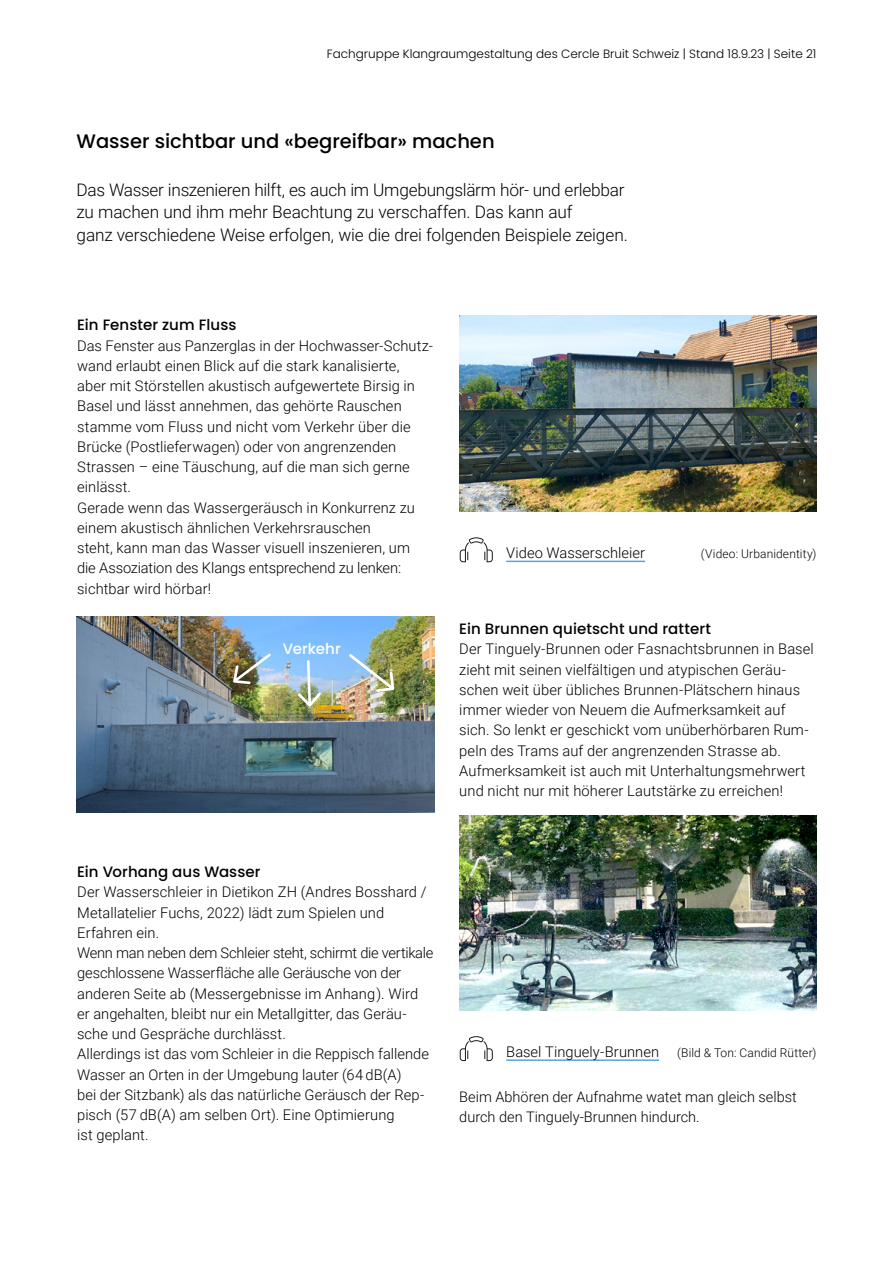
<style>
.page{position:relative;width:893px;height:1263px;background:#fff}
.page>*{position:absolute;margin:0;border:0;box-sizing:border-box;transform-origin:0 0}
.t1{font:500 19.5px "Poppins";color:#000}
.t2{font:300 17.25px/22.5px "Roboto";letter-spacing:-.01em;color:#000}
.t3{font:500 15px "Poppins";letter-spacing:.005em;color:#000}
.t4{font:500 15px "Poppins";letter-spacing:.005em;color:#fff}
.t5{font:300 14.7px/20.2px "Roboto";letter-spacing:.005em;color:#000}
.t6{font:300 14.55px/20.2px "Roboto";color:#000}
.t7{font:300 12px "Poppins";color:#000}
.t8{font:300 12px "Roboto";letter-spacing:.01em;color:#000}
.s1{font-size:14.7px}
</style>
<div class="page">
<img style="left:77px;top:617px;width:357px;height:195px">
<hr style="left:506px;top:561px;width:139px;height:1px;background:#58a5db">
<hr style="left:506px;top:1059px;width:153px;height:2px;background:#58a5db">
<svg style="left:460px;top:537px;width:33px;height:25px"></svg>
<svg style="left:460px;top:1036px;width:33px;height:25px"></svg>
<img style="left:459px;top:315px;width:357px;height:196px">
<img style="left:459px;top:815px;width:357px;height:196px">
<img style="left:226px;top:645px;width:51px;height:46px">
<svg style="left:297px;top:660px;width:24px;height:47px"></svg>
<img style="left:349px;top:654px;width:45px;height:38px">
<p class="t7" style="left:327px;top:47px;width:491px">Fachgruppe Klangraumgestaltung des Cercle Bruit Schweiz | Stand 18.9.23 | Seite 21</p>
<h1 class="t1" style="left:77px;top:130px;width:420px">Wasser sichtbar und «begreifbar» machen</h1>
<p class="t2" style="left:77px;top:178px;width:553px">Das Wasser inszenieren hilft, es auch im Umgebungslärm hör- und erlebbar zu machen und ihm mehr Beachtung zu verschaffen. Das kann auf<br>ganz verschiedene Weise erfolgen, wie die drei folgenden Beispiele zeigen.</p>
<p class="t3" style="left:77px;top:316px;width:161px">Ein Fenster zum Fluss</p>
<p class="t5" style="left:77px;top:335px;width:357px">Das Fenster aus Panzerglas in der Hochwasser-Schutz&shy;wand erlaubt einen Blick auf die stark kanalisierte,<br>aber mit Störstellen akustisch aufgewertete Birsig in Basel und lässt annehmen, das gehörte Rauschen stamme vom Fluss und nicht vom Verkehr über die Brücke (Postlieferwagen) oder von angrenzenden Strassen – eine Täuschung, auf die man sich gerne einlässt.<br>Gerade wenn das Wassergeräusch in Konkurrenz zu einem akustisch ähnlichen Verkehrsrauschen<br>steht, kann man das Wasser visuell inszenieren, um<br>die Assoziation des Klangs entsprechend zu lenken: sichtbar wird hörbar!</p>
<p class="t4" style="left:283px;top:640px;width:60px">Verkehr</p>
<p class="t5" style="left:506px;top:542px;width:140px">Video Wasserschleier</p>
<p class="t8" style="left:701px;top:546px;width:117px">(Video: Urbanidentity)</p>
<p class="t3" style="left:459px;top:620px;width:253px">Ein Brunnen quietscht und rattert</p>
<p class="t5" style="left:459px;top:638px;width:356px">Der Tinguely-Brunnen oder Fasnachtsbrunnen in Basel zieht mit seinen vielfältigen und atypischen Geräu&shy;schen weit über übliches Brunnen-Plätschern hinaus immer wieder von Neuem die Aufmerksamkeit auf sich. So lenkt er geschickt vom unüberhörbaren Rum&shy;peln des Trams auf der angrenzenden Strasse ab.<br>Aufmerksamkeit ist auch mit Unterhaltungsmehrwert und nicht nur mit höherer Lautstärke zu erreichen!</p>
<p class="t3" style="left:77px;top:863px;width:185px">Ein Vorhang aus Wasser</p>
<p class="t5" style="left:77px;top:881px;width:358px">Der Wasserschleier in Dietikon ZH (Andres Bosshard / Metallatelier Fuchs, 2022) lädt zum Spielen und Erfahren ein.<br>Wenn man neben dem Schleier steht, schirmt die vertikale geschlossene Wasserfläche alle Geräusche von der anderen Seite ab (Messergebnisse im Anhang). Wird er angehalten, bleibt nur ein Metallgitter, das Geräu&shy;sche und Gespräche durchlässt.<br>Allerdings ist das vom Schleier in die Reppisch fallende Wasser an Orten in der Umgebung lauter (64 dB(A)<br>bei der Sitzbank) als das natürliche Geräusch der Rep&shy;pisch (57 dB(A) am selben Ort). Eine Optimierung<br>ist geplant.</p>
<p class="t8" style="left:506px;top:1044px;width:312px"><span class="s1">Basel Tinguely-Brunnen</span> (Bild &amp; Ton: Candid Rütter)</p>
<p class="t6" style="left:459px;top:1086px;width:339px">Beim Abhören der Aufnahme watet man gleich selbst durch den Tinguely-Brunnen hindurch.</p>
</div>
